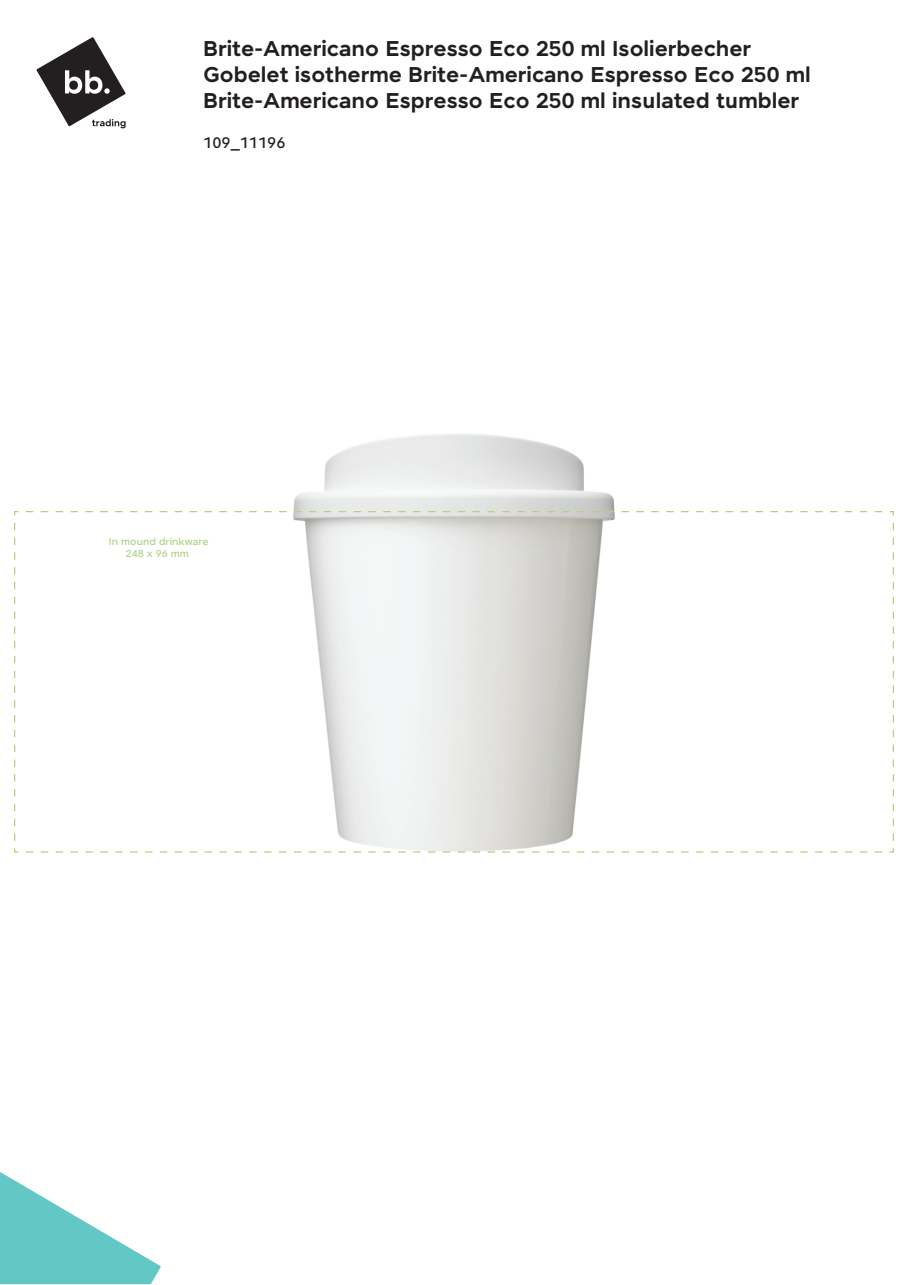
<style>
.page{position:relative;width:908px;height:1285px;background:#fff}
.page>*{position:absolute;margin:0;border:0;box-sizing:border-box;transform-origin:0 0}
.t1{font:italic 700 21.38px/25.6px "Jones";color:#231f20}
.t2{font:italic 500 15.25px "Jones";color:#231f20}
.t3{font:italic 500 10px/12px "Jones";color:#aad486;text-align:center}
</style>
<div class="page">
<svg style="left:36px;top:37px;width:90px;height:91px"></svg>
<svg style="left:0;top:1172px;width:161px;height:111px"></svg>
<img style="left:294px;top:433px;width:320px;height:413px">
<svg style="left:14px;top:846px;width:868px;height:7px"></svg>
<svg style="left:14px;top:511px;width:5px;height:329px"></svg>
<svg style="left:26px;top:510px;width:868px;height:6px"></svg>
<svg style="left:889px;top:522px;width:5px;height:331px"></svg>
<p class="t1" style="left:203px;top:36px;width:609px">Brite-Americano Espresso Eco 250 ml Isolierbecher<br>Gobelet isotherme Brite-Americano Espresso Eco 250 ml<br>Brite-Americano Espresso Eco 250 ml insulated tumbler</p>
<p class="t2" style="left:203px;top:131px;width:84px">109_11196</p>
<p class="t3" style="left:109px;top:535px;width:101px">In mound drinkware<br>248 x 96 mm</p>
</div>
